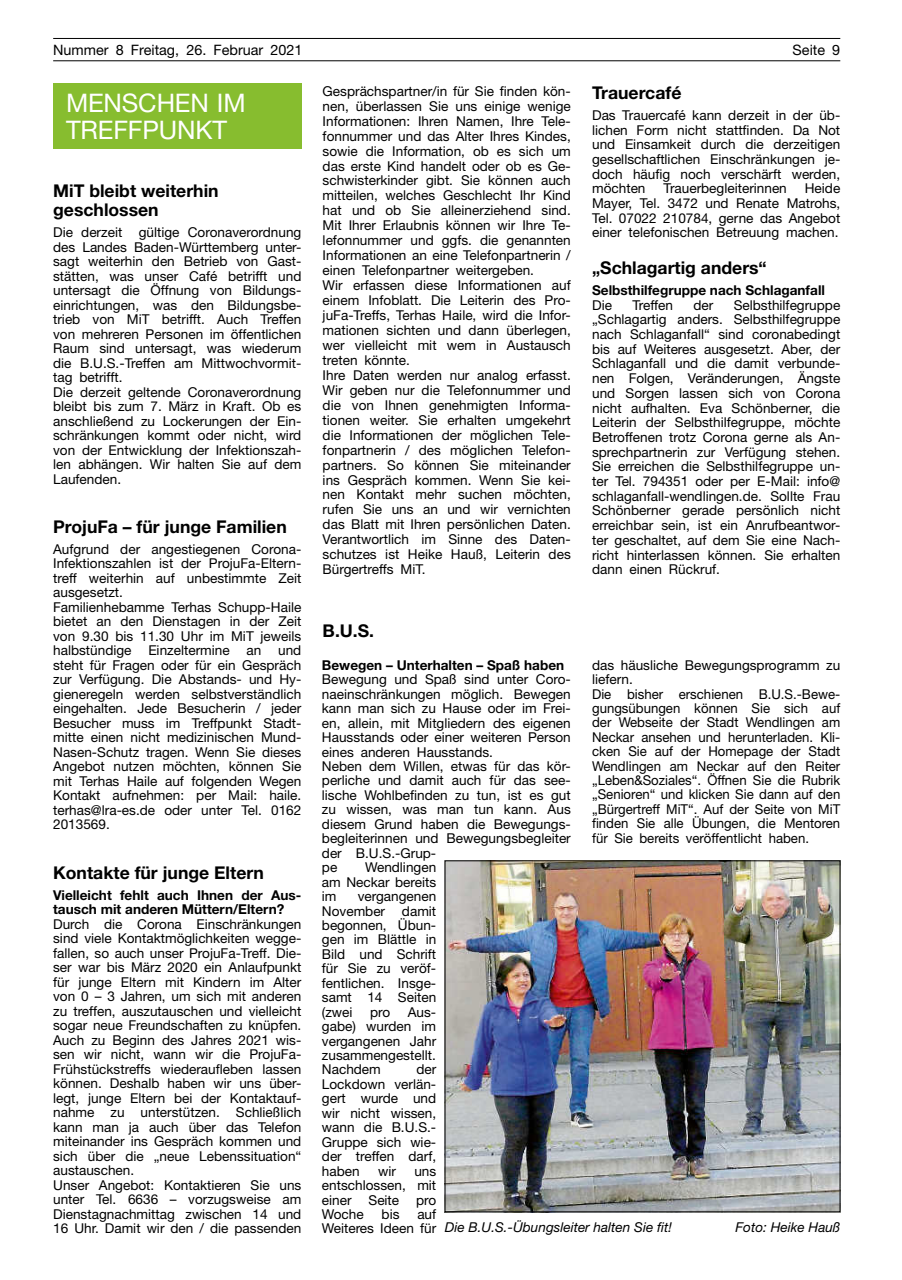
<style>
.page{position:relative;width:902px;height:1280px;background:#fff}
.page>*{position:absolute;margin:0;border:0;box-sizing:border-box;transform-origin:0 0}
.t1{font:25.65px/27.2px "Helvetica Neue";letter-spacing:-.005em;color:#fff}
.t2{font:700 17.55px/19.4px "Helvetica Neue";color:#000}
.t3{font:14.4px "Helvetica Neue";color:#000}
.t4{font:13.65px/14.5px "Helvetica Neue";color:#000;text-align:justify}
.t5{font:700 13.65px/14.5px "Helvetica Neue";color:#000}
.t6{font:italic 13.65px "Helvetica Neue";color:#000}
</style>
<div class="page">
<hr style="left:53px;top:38px;width:787px;height:1px;background:#000">
<hr style="left:53px;top:61px;width:787px;height:1px;background:#000">
<div style="left:53px;top:84px;width:248px;height:65px;background:#87bd2f"></div>
<img style="left:446px;top:862px;width:392px;height:348px">
<div style="left:444px;top:860px;width:396px;height:352px;border:1px solid #000"></div>
<p class="t3" style="left:53px;top:41px;width:251px">Nummer 8 Freitag, 26. Februar 2021</p>
<p class="t3" style="left:792px;top:41px;width:49px">Seite 9</p>
<h1 class="t1" style="left:66px;top:89px;width:181px">MENSCHEN IM<br>TREFFPUNKT</h1>
<p class="t4" style="left:322px;top:83px;width:250px;line-height:15px;text-align:left">Gesprächspartner/in für Sie finden kön&shy;nen, überlassen Sie uns einige wenige Informationen: Ihren Namen, Ihre Tele&shy;fonnummer und das Alter Ihres Kindes, sowie die Information, ob es sich um das erste Kind handelt oder ob es Ge&shy;schwisterkinder gibt. Sie können auch mitteilen, welches Geschlecht Ihr Kind hat und ob Sie alleinerziehend sind.<br>Mit Ihrer Erlaubnis können wir Ihre Te&shy;lefonnummer und ggfs. die genannten Informationen an eine Telefonpartnerin / einen Telefonpartner weitergeben.<br>Wir erfassen diese Informationen auf einem Infoblatt. Die Leiterin des Pro&shy;juFa-Treffs, Terhas Haile, wird die Infor&shy;mationen sichten und dann überlegen, wer vielleicht mit wem in Austausch treten könnte.<br>Ihre Daten werden nur analog erfasst.<br>Wir geben nur die Telefonnummer und die von Ihnen genehmigten Informa&shy;tionen weiter. Sie erhalten umgekehrt die Informationen der möglichen Tele&shy;fonpartnerin / des möglichen Telefon&shy;partners. So können Sie miteinander ins Gespräch kommen. Wenn Sie kei&shy;nen Kontakt mehr suchen möchten, rufen Sie uns an und wir vernichten das Blatt mit Ihren persönlichen Daten.<br>Verantwortlich im Sinne des Daten&shy;schutzes ist Heike Hauß, Leiterin des Bürgertreffs MiT.</p>
<p class="t2" style="left:592px;top:82px;width:91px">Trauercafé</p>
<p class="t4" style="left:592px;top:107px;width:250px">Das Trauercafé kann derzeit in der üb&shy;lichen Form nicht stattfinden. Da Not und Einsamkeit durch die derzeitigen gesellschaftlichen Einschränkungen je&shy;doch häufig noch verschärft werden, möchten</p>
<p class="t4" style="left:592px;top:181px;width:250px;text-indent:213px">Heide Mayer, Tel. 3472 und Renate Matrohs, Tel. 07022 210784, gerne das Angebot einer telefonischen Betreuung machen.</p>
<p class="t2" style="left:592px;top:258px;width:176px">„Schlagartig anders“</p>
<p class="t5" style="left:592px;top:283px;width:234px">Selbsthilfegruppe nach Schlaganfall</p>
<p class="t4" style="left:592px;top:297px;width:21px">Die</p>
<p class="t4" style="left:632px;top:297px;width:42px">Treffen</p>
<p class="t4" style="left:693px;top:297px;width:21px">der</p>
<p class="t4" style="left:663px;top:181px;width:125px">Trauerbegleiterinnen</p>
<p class="t2" style="left:53px;top:181px;width:167px">MiT bleibt weiterhin geschlossen</p>
<p class="t4" style="left:53px;top:225px;width:250px;text-align:left">Die derzeit gültige Coronaverordnung des Landes Baden-Württemberg unter&shy;sagt weiterhin den Betrieb von Gast&shy;stätten, was unser Café betrifft und untersagt die Öffnung von Bildungs&shy;einrichtungen, was den Bildungsbe&shy;trieb von MiT betrifft. Auch Treffen von mehreren Personen im öffentlichen Raum sind untersagt, was wiederum die B.U.S.-Treffen am Mittwochvormit&shy;tag betrifft.<br>Die derzeit geltende Coronaverordnung bleibt bis zum 7. März in Kraft. Ob es anschließend zu Lockerungen der Ein&shy;schränkungen kommt oder nicht, wird von der Entwicklung der Infektionszah&shy;len abhängen. Wir halten Sie auf dem Laufenden.</p>
<p class="t2" style="left:53px;top:517px;width:235px">ProjuFa – für junge Familien</p>
<p class="t4" style="left:53px;top:541px;width:250px;text-align:left">Aufgrund der angestiegenen Corona-Infektionszahlen ist der ProjuFa-Eltern&shy;treff weiterhin auf unbestimmte Zeit ausgesetzt.<br>Familienhebamme Terhas Schupp-Haile bietet an den Dienstagen in der Zeit von 9.30 bis 11.30 Uhr im MiT jeweils halbstündige Einzeltermine an und steht für Fragen oder für ein Gespräch zur Verfügung. Die Abstands- und Hy&shy;gieneregeln werden selbstverständlich eingehalten. Jede Besucherin / jeder Besucher muss im Treffpunkt Stadt&shy;mitte einen nicht medizinischen Mund-Nasen-Schutz tragen. Wenn Sie dieses Angebot nutzen möchten, können Sie mit Terhas Haile auf folgenden Wegen Kontakt aufnehmen: per Mail: haile. terhas@lra-es.de oder unter Tel. 0162<br>2013569.</p>
<p class="t2" style="left:53px;top:862px;width:212px">Kontakte für junge Eltern</p>
<p class="t5" style="left:53px;top:887px;width:250px">Vielleicht fehlt auch Ihnen der Aus&shy;tausch mit anderen Müttern/Eltern?</p>
<p class="t4" style="left:53px;top:916px;width:250px;text-align:left">Durch die Corona Einschränkungen sind viele Kontaktmöglichkeiten wegge&shy;fallen, so auch unser ProjuFa-Treff. Die&shy;ser war bis März 2020 ein Anlaufpunkt für junge Eltern mit Kindern im Alter von 0 – 3 Jahren, um sich mit anderen zu treffen, auszutauschen und vielleicht sogar neue Freundschaften zu knüpfen.<br>Auch zu Beginn des Jahres 2021 wis&shy;sen wir nicht, wann wir die ProjuFa-Frühstückstreffs wiederaufleben lassen können. Deshalb haben wir uns über&shy;legt, junge Eltern bei der Kontaktauf&shy;nahme zu unterstützen. Schließlich kann man ja auch über das Telefon miteinander ins Gespräch kommen und sich über die „neue Lebenssituation“ austauschen.<br>Unser Angebot: Kontaktieren Sie uns unter Tel. 6636 – vorzugsweise am Dienstagnachmittag zwischen 14 und 16 Uhr. Damit wir den / die passenden</p>
<p class="t4" style="left:592px;top:297px;width:250px;text-indent:142px">Selbsthilfegruppe „Schlagartig anders. Selbsthilfegruppe nach Schlaganfall“ sind coronabedingt bis auf Weiteres ausgesetzt. Aber, der Schlaganfall und die damit verbunde&shy;nen Folgen, Veränderungen, Ängste und Sorgen lassen sich von Corona nicht aufhalten. Eva Schönberner, die Leiterin der Selbsthilfegruppe, möchte Betroffenen trotz Corona gerne als An&shy;sprechpartnerin zur Verfügung stehen.<br>Sie erreichen die Selbsthilfegruppe un&shy;ter Tel. 794351 oder per E-Mail: info@ schlaganfall-wendlingen.de. Sollte Frau Schönberner gerade persönlich nicht erreichbar sein, ist ein Anrufbeantwor&shy;ter geschaltet, auf dem Sie eine Nach&shy;richt hinterlassen können. Sie erhalten dann einen Rückruf.</p>
<p class="t2" style="left:322px;top:621px;width:53px">B.U.S.</p>
<p class="t5" style="left:322px;top:657px;width:244px">Bewegen – Unterhalten – Spaß haben</p>
<p class="t4" style="left:322px;top:672px;width:250px;text-align:left">Bewegung und Spaß sind unter Coro&shy;naeinschränkungen möglich. Bewegen kann man sich zu Hause oder im Frei&shy;en, allein, mit Mitgliedern des eigenen<br>Hausstands oder einer weiteren Person eines anderen Hausstands.<br>Neben dem Willen, etwas für das kör&shy;perliche und damit auch für das see&shy;lische Wohlbefinden zu tun, ist es gut zu wissen, was man tun kann. Aus diesem Grund haben die Bewegungs&shy;begleiterinnen und Bewegungsbegleiter der B.U.S.-Grup-<br>pe</p>
<p class="t4" style="left:592px;top:658px;width:250px;text-align:left">das häusliche Bewegungsprogramm zu liefern.<br>Die bisher erschienen B.U.S.-Bewe&shy;gungsübungen können Sie sich auf der Webseite der Stadt Wendlingen am Neckar ansehen und herunterladen. Kli&shy;cken Sie auf der Homepage der Stadt Wendlingen am Neckar auf den Reiter „Leben&amp;Soziales“. Öffnen Sie die Rubrik „Senioren“ und klicken Sie dann auf den „Bürgertreff MiT“. Auf der Seite von MiT finden Sie alle Übungen, die Mentoren für Sie bereits veröffentlicht haben.</p>
<p class="t4" style="left:322px;top:860px;width:116px;text-indent:43px">Wendlingen am Neckar bereits im</p>
<p class="t4" style="left:322px;top:889px;width:116px;text-indent:36px">vergangenen November damit begonnen, Übun&shy;gen im Blättle in Bild und Schrift für Sie zu veröf&shy;fentlichen. Insge&shy;samt 14 Seiten (zwei</p>
<p class="t4" style="left:322px;top:1004px;width:116px;text-indent:86px">Aus&shy;gabe) wurden im vergangenen Jahr zusammengestellt.<br>Nachdem</p>
<p class="t4" style="left:370px;top:1004px;width:22px">pro</p>
<p class="t4" style="left:322px;top:1062px;width:116px;text-indent:94px">der Lockdown verlän&shy;gert wurde und wir nicht wissen, wann die B.U.S.- Gruppe sich wie&shy;der treffen darf, haben</p>
<p class="t4" style="left:378px;top:1163px;width:19px">wir</p>
<p class="t4" style="left:322px;top:1163px;width:116px;text-indent:92px">uns entschlossen, mit einer Seite pro Woche</p>
<p class="t4" style="left:322px;top:1207px;width:116px;text-align:right">auf<br>Weiteres Ideen für</p>
<p class="t4" style="left:381px;top:1206px;width:19px">bis</p>
<p class="t6" style="left:444px;top:1219px;width:229px">Die B.U.S.-Übungsleiter halten Sie fit!</p>
<p class="t6" style="left:735px;top:1219px;width:106px">Foto: Heike Hauß</p>
</div>
